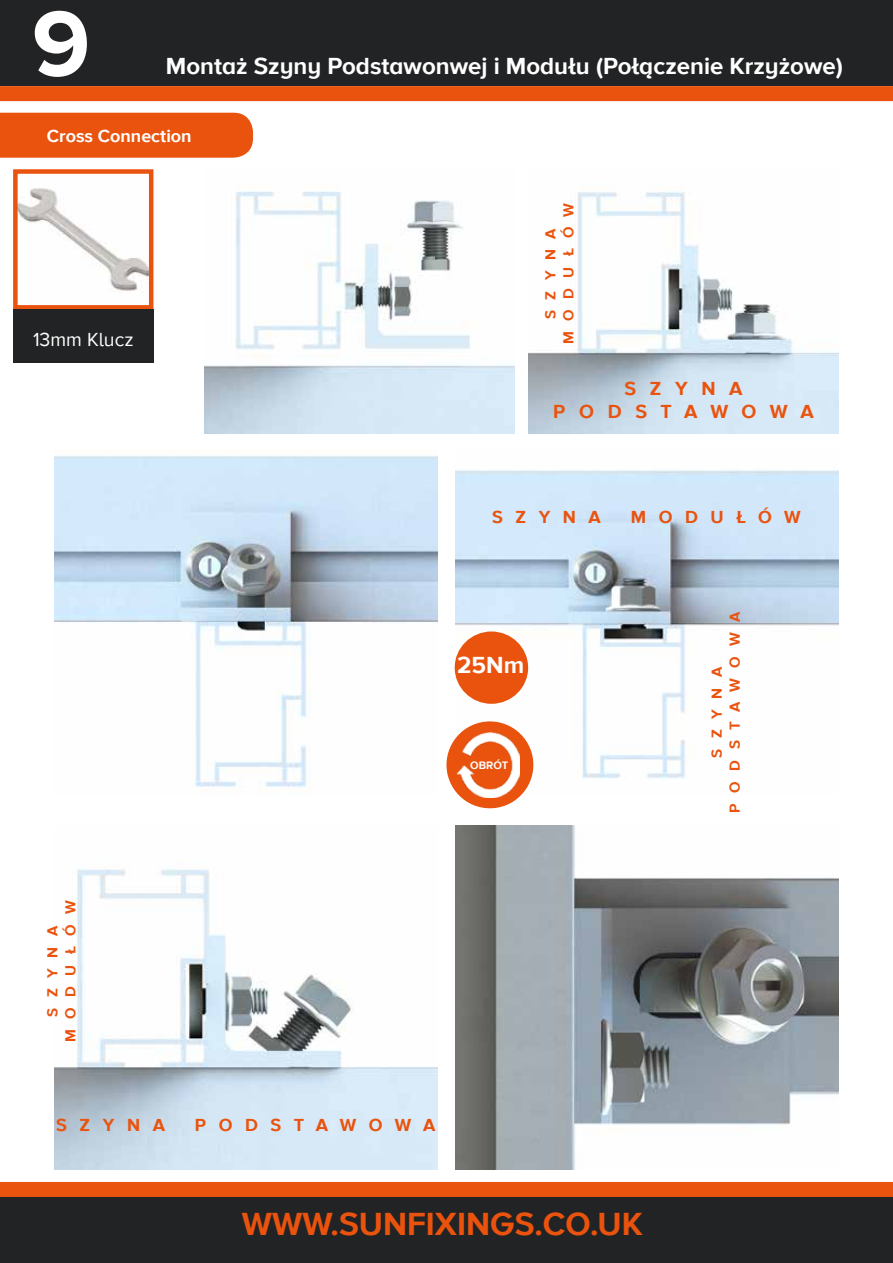
<style>
.page{position:relative;width:893px;height:1263px;background:#fff}
.page>*{position:absolute;margin:0;border:0;box-sizing:border-box;transform-origin:0 0}
.t1{font:700 96px "Proxima Nova A";color:#fff}
.t2{font:700 33px "Proxima Nova A";color:#e9530e}
.t3{font:700 24px "Proxima Nova A";color:#fff}
.t4{font:700 19.5px/23.4px "Proxima Nova A";letter-spacing:.7em;color:#e9530e;text-align:center}
.t5{font:19.5px "Proxima Nova A";color:#fff}
.t6{font:700 18px "Proxima Nova A";letter-spacing:.7em;color:#e9530e}
.t7{font:700 18px "Proxima Nova A";color:#fff}
.t8{font:700 18px "Proxima Nova A";letter-spacing:.68em;color:#e9530e}
.t9{font:700 15px/18px "Proxima Nova A";letter-spacing:.7em;color:#e9530e;text-align:center}
.t10{font:700 11.1px "Proxima Nova A";color:#fff}
</style>
<div class="page">
<div style="left:0;top:0;width:893px;height:86px;background:#222324"></div>
<div style="left:0;top:1195px;width:893px;height:68px;background:#222324"></div>
<div style="left:0;top:1182px;width:893px;height:15px;background:#e9530e"></div>
<div style="left:0;top:86px;width:893px;height:15px;background:#e9530e"></div>
<img style="left:54px;top:868px;width:383px;height:302px">
<img style="left:54px;top:450px;width:383px;height:338px">
<img style="left:455px;top:826px;width:384px;height:344px">
<img style="left:455px;top:470px;width:384px;height:324px">
<img style="left:529px;top:192px;width:310px;height:241px">
<img style="left:18px;top:188px;width:130px;height:105px">
<div style="left:13px;top:169px;width:140px;height:141px;border:4px solid #e9530e"></div>
<div style="left:13px;top:310px;width:140px;height:53px;background:#222324"></div>
<div style="left:0;top:113px;width:253px;height:45px;background:#e9530e"></div>
<div style="left:455px;top:631px;width:73px;height:73px;background:#e9530e;border-radius:50%"></div>
<img style="left:204px;top:191px;width:310px;height:242px">
<div style="left:446px;top:721px;width:87px;height:87px;background:#e9530e;border-radius:50%"></div>
<img style="left:456px;top:733px;width:64px;height:64px">
<h1 class="t1" style="left:32px;top:-11px;width:60px">9</h1>
<p class="t3" style="left:166px;top:52px;width:679px">Montaż Szyny Podstawonwej i Modułu (Połączenie Krzyżowe)</p>
<p class="t7" style="left:47px;top:126px;width:146px">Cross Connection</p>
<p class="t5" style="left:33px;top:328px;width:102px">13mm Klucz</p>
<p class="t9" style="left:542px;top:344px;width:143px;rotate:-90deg">SZYNA<br>MODUŁÓW</p>
<p class="t4" style="left:553px;top:377px;width:262px">SZYNA<br>PODSTAWOWA</p>
<p class="t6" style="left:492px;top:507px;width:110px">SZYNA</p>
<p class="t6" style="left:631px;top:507px;width:171px">MODUŁÓW</p>
<p class="t3" style="left:457px;top:651px;width:68px">25Nm</p>
<p class="t10" style="left:470px;top:759px;width:39px">OBRÓT</p>
<p class="t9" style="left:709px;top:812px;width:202px;rotate:-90deg">SZYNA<br>PODSTAWOWA</p>
<p class="t9" style="left:44px;top:1042px;width:143px;rotate:-90deg">SZYNA<br>MODUŁÓW</p>
<p class="t6" style="left:56px;top:1114px;width:110px">SZYNA</p>
<p class="t8" style="left:195px;top:1114px;width:242px">PODSTAWOWA</p>
<h2 class="t2" style="left:242px;top:1205px;width:402px">WWW.SUNFIXINGS.CO.UK</h2>
</div>
